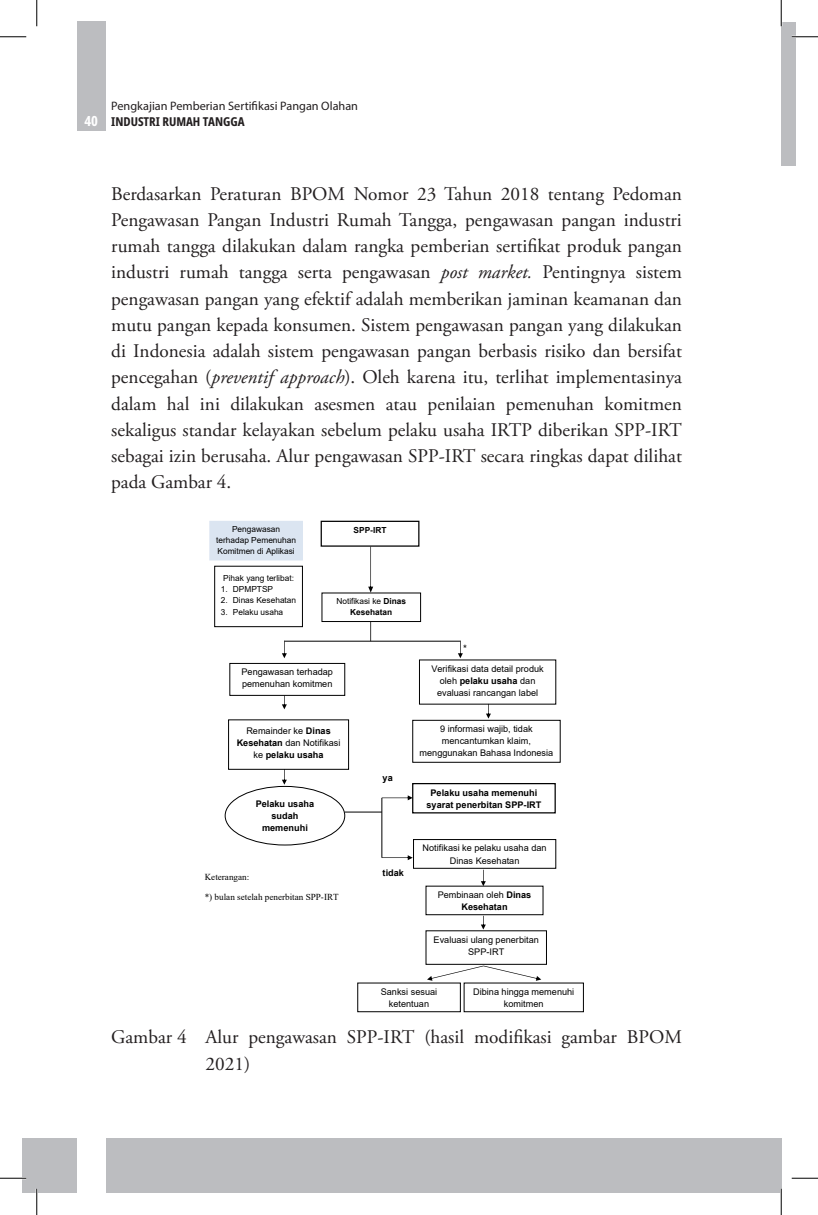
<style>
.page{position:relative;width:818px;height:1215px;background:#fff}
.page>*{position:absolute;margin:0;border:0;box-sizing:border-box;transform-origin:0 0}
.ISI_BAB{font:19.25px/26.2px "Adobe Garamond Pro";color:#231f20;text-align:justify}
.t1{font:700 14px "Noto Sans Display Condensed";color:#fff}
.t2{font:12.25px "Myriad Pro";color:#231f20}
.t3{font:700 12.25px "Noto Sans Display Condensed";color:#231f20}
.t4{font:9.97px "Arial";color:#000}
.t5{font:9.1px/12.1px "Arial";color:#000;text-align:center}
.t6{font:700 9.1px/12.1px "Arial";color:#000;text-align:center}
.t7{font:9.1px "Times New Roman";color:#000}
.t8{font:8.4px/11px "Arial";color:#000;text-align:center}
.t9{font:700 8.4px/11px "Arial";color:#000;text-align:center}
.s1{font-style:italic}
.s2{font-weight:400}
.s3{font-weight:700}
</style>
<div class="page">
<div style="left:22px;top:1138px;width:759px;height:55px;background:#bcbdc0"></div>
<div style="left:77px;top:22px;width:28px;height:109px;background:#bcbdc0"></div>
<div style="left:77px;top:1138px;width:28px;height:55px;background:#fff"></div>
<div style="left:781px;top:22px;width:15px;height:144px;background:#bcbdc0"></div>
<div style="left:214px;top:566px;width:89px;height:61px;border:1px solid #000"></div>
<div style="left:412px;top:783px;width:144px;height:30px;border:1px solid #000"></div>
<div style="left:225px;top:786px;width:120px;height:59px;border:1px solid #000;border-radius:50%"></div>
<div style="left:210px;top:521px;width:92px;height:39px;background:#dbe5f1"></div>
<div style="left:209px;top:521px;width:94px;height:39px;border:1px solid #dbe5f1"></div>
<div style="left:320px;top:520px;width:99px;height:26px;border:1px solid #000"></div>
<div style="left:321px;top:592px;width:100px;height:30px;border:1px solid #000"></div>
<hr style="left:284px;top:641px;width:176px;height:1px;background:#000">
<svg style="left:282px;top:640px;width:5px;height:18px"></svg>
<div style="left:229px;top:663px;width:116px;height:32px;border:1px solid #000"></div>
<svg style="left:458px;top:640px;width:5px;height:18px"></svg>
<div style="left:412px;top:720px;width:148px;height:42px;border:1px solid #000"></div>
<svg style="left:486px;top:704px;width:5px;height:14px"></svg>
<svg style="left:282px;top:695px;width:5px;height:14px"></svg>
<svg style="left:282px;top:769px;width:5px;height:15px"></svg>
<hr style="left:345px;top:811px;width:37px;height:1px;background:#000">
<hr style="left:381px;top:798px;width:1px;height:59px;background:#000">
<svg style="left:382px;top:795px;width:31px;height:5px"></svg>
<svg style="left:382px;top:855px;width:31px;height:5px"></svg>
<div style="left:413px;top:839px;width:143px;height:29px;border:1px solid #000"></div>
<svg style="left:481px;top:869px;width:5px;height:16px"></svg>
<div style="left:425px;top:885px;width:118px;height:30px;border:1px solid #000"></div>
<svg style="left:481px;top:915px;width:5px;height:14px"></svg>
<svg style="left:427px;top:965px;width:114px;height:15px"></svg>
<div style="left:357px;top:982px;width:103px;height:30px;border:1px solid #000"></div>
<div style="left:464px;top:982px;width:119px;height:30px;border:1px solid #000"></div>
<svg style="left:368px;top:546px;width:5px;height:46px"></svg>
<svg style="left:370px;top:622px;width:1px;height:19px"></svg>
<hr style="left:791px;top:36px;width:27px;height:2px;background:#fff">
<hr style="left:0;top:1177px;width:26px;height:2px;background:#fff">
<hr style="left:36px;top:1188px;width:2px;height:26px;background:#fff">
<hr style="left:780px;top:1188px;width:2px;height:26px;background:#fff">
<svg style="left:0;top:36px;width:26px;height:1px"></svg>
<svg style="left:791px;top:36px;width:27px;height:1px"></svg>
<svg style="left:0;top:1177px;width:26px;height:1px"></svg>
<svg style="left:791px;top:1177px;width:27px;height:1px"></svg>
<svg style="left:36px;top:0;width:1px;height:26px"></svg>
<svg style="left:36px;top:1188px;width:1px;height:26px"></svg>
<svg style="left:781px;top:0;width:1px;height:26px"></svg>
<svg style="left:781px;top:1188px;width:1px;height:26px"></svg>
<p class="t1" style="left:84px;top:111px;width:15px">40</p>
<p class="t2" style="left:111px;top:99px;width:248px">Pengkajian Pemberian Sertifikasi Pangan Olahan</p>
<p class="t3" style="left:111px;top:113px;width:135px">INDUSTRI RUMAH TANGGA</p>
<p class="ISI_BAB" style="left:111px;top:181px;width:572px">Berdasarkan Peraturan BPOM Nomor 23 Tahun 2018 tentang Pedoman Pengawasan Pangan Industri Rumah Tangga, pengawasan pangan industri rumah tangga dilakukan dalam rangka pemberian sertifikat produk pangan industri rumah tangga serta pengawasan <span class="s1">post market.</span> Pentingnya sistem pengawasan pangan yang efektif adalah memberikan jaminan keamanan dan mutu pangan kepada konsumen. Sistem pengawasan pangan yang dilakukan di Indonesia adalah sistem pengawasan pangan berbasis risiko dan bersifat pencegahan (<span class="s1">preventif approach</span>). Oleh karena itu, terlihat implementasinya dalam hal ini dilakukan asesmen atau penilaian pemenuhan komitmen sekaligus standar kelayakan sebelum pelaku usaha IRTP diberikan SPP-IRT sebagai izin berusaha. Alur pengawasan SPP-IRT secara ringkas dapat dilihat pada Gambar 4.</p>
<p class="t8" style="left:216px;top:524px;width:82px">Pengawasan terhadap Pemenuhan<br>Komitmen di Aplikasi</p>
<p class="t9" style="left:353px;top:524px;width:34px">SPP-IRT</p>
<p class="t8" style="left:223px;top:573px;width:72px">Pihak yang terlibat:</p>
<p class="t8" style="left:221px;top:584px;width:54px">1. DPMPTSP</p>
<p class="t8" style="left:221px;top:595px;width:77px">2. Dinas Kesehatan</p>
<p class="t8" style="left:221px;top:606px;width:64px">3. Pelaku usaha</p>
<p class="t9" style="left:336px;top:595px;width:71px"><span class="s2">Notifikasi ke</span> Dinas<br>Kesehatan</p>
<p class="t4" style="left:463px;top:641px;width:5px">*</p>
<p class="t5" style="left:241px;top:666px;width:93px;text-align:left">Pengawasan terhadap pemenuhan komitmen</p>
<p class="t5" style="left:431px;top:662px;width:114px">Verifikasi data detail produk oleh <span class="s3">pelaku usaha</span> dan evaluasi rancangan label</p>
<p class="t5" style="left:419px;top:723px;width:135px">9 informasi wajib, tidak mencantumkan klaim, menggunakan Bahasa Indonesia</p>
<p class="t5" style="left:237px;top:725px;width:105px">Remainder ke <span class="s3">Dinas<br>Kesehatan</span> dan Notifikasi ke <span class="s3">pelaku usaha</span></p>
<p class="t6" style="left:382px;top:771px;width:12px">ya</p>
<p class="t6" style="left:430px;top:786px;width:108px">Pelaku usaha memenuhi</p>
<p class="t6" style="left:256px;top:797px;width:60px">Pelaku usaha</p>
<p class="t6" style="left:426px;top:798px;width:116px">syarat penerbitan SPP-IRT</p>
<p class="t6" style="left:262px;top:809px;width:47px">sudah memenuhi</p>
<p class="t7" style="left:205px;top:870px;width:46px">Keterangan:</p>
<p class="t7" style="left:205px;top:890px;width:135px">*) bulan setelah penerbitan SPP-IRT</p>
<p class="t6" style="left:382px;top:866px;width:23px">tidak</p>
<p class="t5" style="left:422px;top:842px;width:125px">Notifikasi ke pelaku usaha dan<br>Dinas Kesehatan</p>
<p class="t6" style="left:438px;top:889px;width:95px"><span class="s2">Pembinaan oleh</span> Dinas<br>Kesehatan</p>
<p class="t5" style="left:433px;top:933px;width:107px">Evaluasi ulang penerbitan<br>SPP-IRT</p>
<p class="t5" style="left:381px;top:985px;width:58px">Sanksi sesuai ketentuan</p>
<p class="t5" style="left:473px;top:985px;width:103px">Dibina hingga memenuhi komitmen</p>
<p class="ISI_BAB" style="left:205px;top:1024px;width:478px;text-indent:-94px">Gambar 4 Alur pengawasan SPP-IRT (hasil modifikasi gambar BPOM<br>2021)</p>
<p class="t4" style="left:189px;top:1029px;width:339px">Gambar 4 Alur pengawasan SPP-IRT (hasil modifikasi gambar BPOM 2021)</p>
</div>
